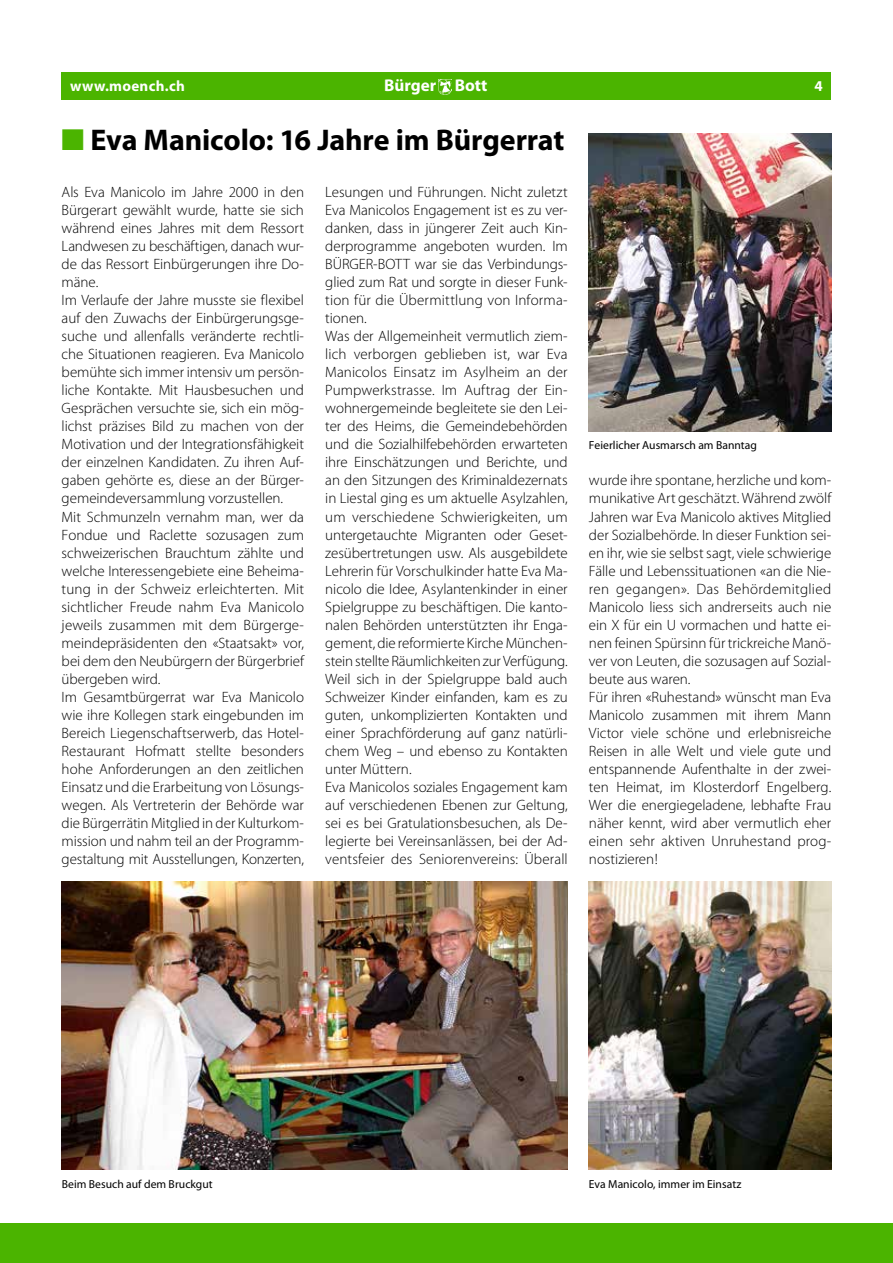
<style>
.page{position:relative;width:893px;height:1263px;background:#fff}
.page>*{position:absolute;margin:0;border:0;box-sizing:border-box;transform-origin:0 0}
.t1{font:700 30px "Myriad Pro";letter-spacing:-.005em;color:#000}
.t2{font:700 17.1px "Myriad Pro";color:#fff}
.t3{font:300 15px/18px "Myriad Pro";letter-spacing:-.005em;color:#000}
.t4{font:700 15px "Myriad Pro";letter-spacing:.02em;color:#fff}
.t5{font:11.7px "Myriad Pro";letter-spacing:.005em;color:#000}
.s1{color:#4bb400}
</style>
<div class="page">
<div style="left:0;top:1223px;width:893px;height:40px;background:#4bb400"></div>
<div style="left:62px;top:72px;width:769px;height:28px;background:#4bb400"></div>
<img style="left:439px;top:80px;width:13px;height:15px">
<img style="left:589px;top:133px;width:242px;height:298px">
<img style="left:62px;top:881px;width:506px;height:288px">
<img style="left:589px;top:881px;width:242px;height:288px">
<p class="t4" style="left:70px;top:78px;width:116px">www.moench.ch</p>
<p class="t2" style="left:384px;top:76px;width:105px">Bürger Bott</p>
<p class="t4" style="left:814px;top:78px;width:10px">4</p>
<h1 class="t1" style="left:62px;top:123px;width:504px"><span class="s1">■</span> Eva Manicolo: 16 Jahre im Bürgerrat</h1>
<p class="t3" style="left:62px;top:184px;width:244px">Als Eva Manicolo im Jahre 2000 in den Bürgerart gewählt wurde, hatte sie sich während eines Jahres mit dem Ressort Landwesen zu beschäftigen, danach wur&shy;de das Ressort Einbürgerungen ihre Do&shy;mäne.<br>Im Verlaufe der Jahre musste sie flexibel auf den Zuwachs der Einbürgerungsge&shy;suche und allenfalls veränderte rechtli&shy;che Situationen reagieren. Eva Manicolo bemühte sich immer intensiv um persön&shy;liche Kontakte. Mit Hausbesuchen und Gesprächen versuchte sie, sich ein mög&shy;lichst präzises Bild zu machen von der Motivation und der Integrationsfähigkeit der einzelnen Kandidaten. Zu ihren Auf&shy;gaben gehörte es, diese an der Bürger&shy;gemeindeversammlung vorzustellen.<br>Mit Schmunzeln vernahm man, wer da Fondue und Raclette sozusagen zum schweizerischen Brauchtum zählte und welche Interessengebiete eine Beheima&shy;tung in der Schweiz erleichterten. Mit sichtlicher Freude nahm Eva Manicolo jeweils zusammen mit dem Bürgerge&shy;meindepräsidenten den «Staatsakt» vor, bei dem den Neubürgern der Bürgerbrief übergeben wird.<br>Im Gesamtbürgerrat war Eva Manicolo wie ihre Kollegen stark eingebunden im Bereich Liegenschaftserwerb, das Hotel-Restaurant Hofmatt stellte besonders hohe Anforderungen an den zeitlichen Einsatz und die Erarbeitung von Lösungs&shy;wegen. Als Vertreterin der Behörde war die Bürgerrätin Mitglied in der Kulturkom&shy;mission und nahm teil an der Programm&shy;gestaltung mit Ausstellungen, Konzerten,</p>
<p class="t3" style="left:325px;top:184px;width:244px">Lesungen und Führungen. Nicht zuletzt Eva Manicolos Engagement ist es zu ver&shy;danken, dass in jüngerer Zeit auch Kin&shy;derprogramme angeboten wurden. Im BÜRGER-BOTT war sie das Verbindungs&shy;glied zum Rat und sorgte in dieser Funk&shy;tion für die Übermittlung von Informa&shy;tionen.<br>Was der Allgemeinheit vermutlich ziem&shy;lich verborgen geblieben ist, war Eva Manicolos Einsatz im Asylheim an der Pumpwerkstrasse. Im Auftrag der Ein&shy;wohnergemeinde begleitete sie den Lei&shy;ter des Heims, die Gemeindebehörden und die Sozialhilfebehörden erwarteten ihre Einschätzungen und Berichte, und an den Sitzungen des Kriminaldezernats in Liestal ging es um aktuelle Asylzahlen, um verschiedene Schwierigkeiten, um untergetauchte Migranten oder Geset&shy;zesübertretungen usw. Als ausgebildete Lehrerin für Vorschulkinder hatte Eva Ma&shy;nicolo die Idee, Asylantenkinder in einer Spielgruppe zu beschäftigen. Die kanto&shy;nalen Behörden unterstützten ihr Enga&shy;gement, die reformierte Kirche München&shy;stein stellte Räumlichkeiten zur Verfügung.<br>Weil sich in der Spielgruppe bald auch Schweizer Kinder einfanden, kam es zu guten, unkomplizierten Kontakten und einer Sprachförderung auf ganz natürli&shy;chem Weg – und ebenso zu Kontakten unter Müttern.<br>Eva Manicolos soziales Engagement kam auf verschiedenen Ebenen zur Geltung, sei es bei Gratulationsbesuchen, als De&shy;legierte bei Vereinsanlässen, bei der Ad&shy;ventsfeier des Seniorenvereins: Überall</p>
<p class="t5" style="left:589px;top:439px;width:170px">Feierlicher Ausmarsch am Banntag</p>
<p class="t3" style="left:589px;top:472px;width:244px">wurde ihre spontane, herzliche und kom&shy;munikative Art geschätzt. Während zwölf Jahren war Eva Manicolo aktives Mitglied der Sozialbehörde. In dieser Funktion sei&shy;en ihr, wie sie selbst sagt, viele schwierige Fälle und Lebenssituationen «an die Nie&shy;ren gegangen». Das Behördemitglied Manicolo liess sich andrerseits auch nie ein X für ein U vormachen und hatte ei&shy;nen feinen Spürsinn für trickreiche Manö&shy;ver von Leuten, die sozusagen auf Sozial&shy;beute aus waren.<br>Für ihren «Ruhestand» wünscht man Eva Manicolo zusammen mit ihrem Mann Victor viele schöne und erlebnisreiche Reisen in alle Welt und viele gute und entspannende Aufenthalte in der zwei&shy;ten Heimat, im Klosterdorf Engelberg.<br>Wer die energiegeladene, lebhafte Frau näher kennt, wird aber vermutlich eher einen sehr aktiven Unruhestand prog&shy;nostizieren!</p>
<p class="t5" style="left:62px;top:1177px;width:153px">Beim Besuch auf dem Bruckgut</p>
<p class="t5" style="left:589px;top:1177px;width:154px">Eva Manicolo, immer im Einsatz</p>
</div>
